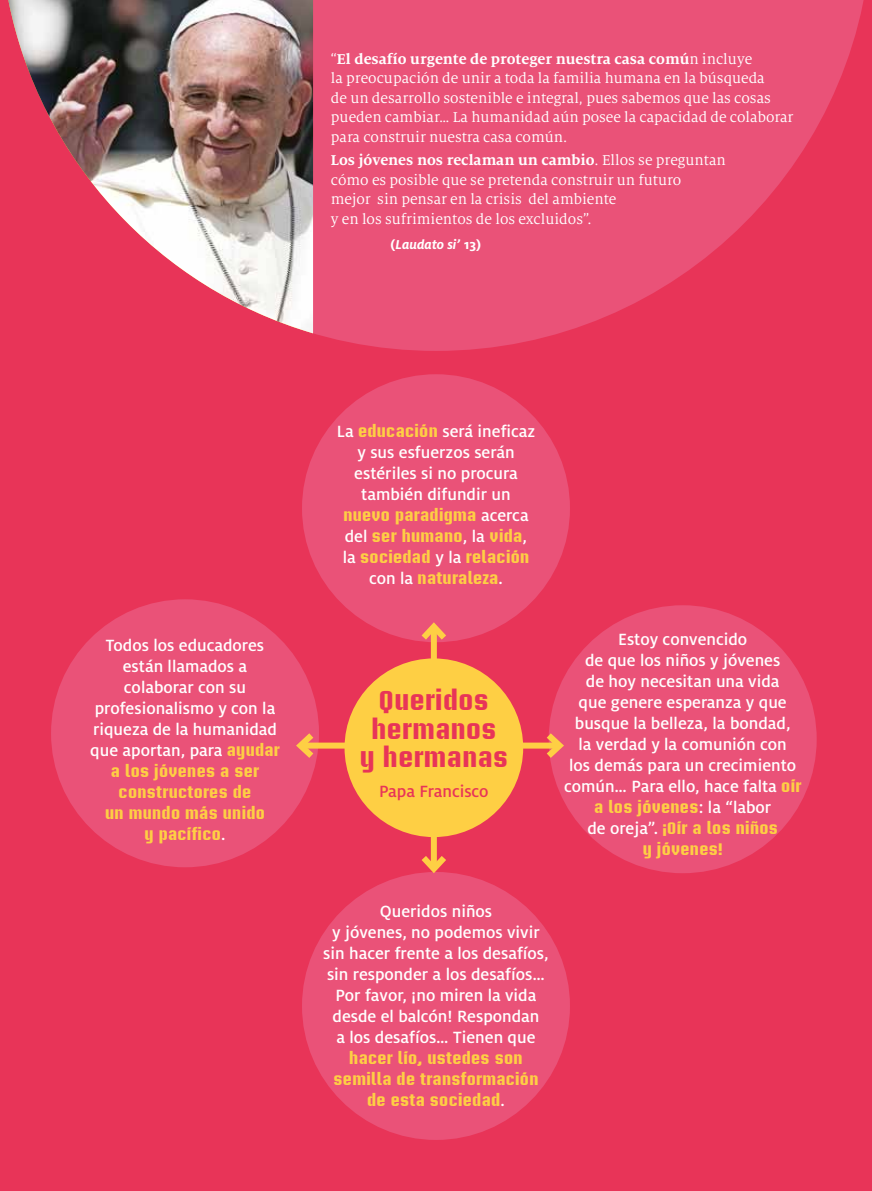
<style>
.page{position:relative;width:872px;height:1191px;background:#e83458}
.page>*{position:absolute;margin:0;border:0;box-sizing:border-box;transform-origin:0 0}
.t1{font:700 27px/28.5px "Briem Akademi Std";letter-spacing:.02em;color:#e83458;text-align:center}
.t2{font:500 18px/21px "Milo Pro";color:#fff;text-align:center}
.t3{font:500 18px "Milo Pro";color:#e83458}
.t4{font:700 16.5px/21px "Briem Akademi Std";letter-spacing:.02em;color:#fecf44;text-align:center}
.t5{font:15.75px/19.5px "Milo Serif Pro";color:#fff}
.t6{font:italic 700 14.25px "Milo Pro";color:#fff}
.s1{font-weight:700}
.s2{font-style:normal}
.s3{font-family:"Briem Akademi Std";font-weight:700;font-size:16.5px;color:#fecf44}
.s4{font-family:"Milo Pro";font-weight:500;font-size:18px;color:#fff}
</style>
<div class="page">
<div style="left:51px;top:599px;width:268px;height:268px;background:#ea5278;border-radius:50%"></div>
<div style="left:549px;top:605px;width:267px;height:268px;background:#ea5278;border-radius:50%"></div>
<div style="left:302px;top:374px;width:268px;height:268px;background:#ea5278;border-radius:50%"></div>
<div style="left:302px;top:872px;width:268px;height:268px;background:#ea5278;border-radius:50%"></div>
<svg style="left:313px;top:0;width:551px;height:351px;fill:#ea5278"></svg>
<img style="left:8px;top:0;width:305px;height:333px">
<div style="left:431px;top:626px;width:6px;height:242px;background:#fecf44"></div>
<svg style="left:415px;top:849px;width:33px;height:25px"></svg>
<svg style="left:415px;top:622px;width:35px;height:24px"></svg>
<div style="left:300px;top:742px;width:259px;height:6px;background:#fecf44"></div>
<svg style="left:540px;top:727px;width:24px;height:35px"></svg>
<svg style="left:296px;top:733px;width:24px;height:31px"></svg>
<div style="left:344px;top:658px;width:179px;height:179px;background:#fecf44;border-radius:50%"></div>
<p class="t5" style="left:331px;top:49px;width:464px">“<span class="s1">El desafío urgente de proteger nuestra casa comú</span>n incluye<br>la preocupación de unir a toda la familia humana en la búsqueda<br>de un desarrollo sostenible e integral, pues sabemos que las cosas pueden cambiar… La humanidad aún posee la capacidad de colaborar para construir nuestra casa común.</p>
<p class="t5" style="left:331px;top:151px;width:396px"><span class="s1">Los jóvenes nos reclaman un cambio</span>. Ellos se preguntan cómo es posible que se pretenda construir un futuro<br>mejor sin pensar en la crisis del ambiente<br>y en los sufrimientos de los excluidos”.</p>
<p class="t6" style="left:390px;top:236px;width:92px"><span class="s2">(</span>Laudato si’ <span class="s2">13)</span></p>
<p class="t2" style="left:90px;top:634px;width:191px">Todos los educadores están llamados a colaborar con su profesionalismo y con la riqueza de la humanidad que aportan, para <span class="s3">ayudar</span></p>
<p class="t4" style="left:105px;top:760px;width:161px">a los jóvenes a ser constructores de<br>un mundo más unido y pacífico<span class="s4">.</span></p>
<p class="t2" style="left:337px;top:421px;width:200px">La <span class="s3">educación</span> será ineficaz y sus esfuerzos serán estériles si no procura también difundir un</p>
<p class="t4" style="left:343px;top:504px;width:188px">nuevo paradigma <span class="s4">acerca del</span> ser humano<span class="s4">, la</span> vida<span class="s4">, la</span> sociedad <span class="s4">y la</span> relación <span class="s4">con la</span> naturaleza<span class="s4">.</span></p>
<h1 class="t1" style="left:360px;top:686px;width:150px">Queridos hermanos<br>y hermanas</h1>
<p class="t3" style="left:379px;top:781px;width:111px">Papa Francisco</p>
<p class="t2" style="left:564px;top:629px;width:239px">Estoy convencido<br>de que los niños y jóvenes<br>de hoy necesitan una vida<br>que genere esperanza y que busque la belleza, la bondad,<br>la verdad y la comunión con<br>los demás para un crecimiento común… Para ello, hace falta <span class="s3">oír</span></p>
<p class="t4" style="left:587px;top:797px;width:192px">a los jóvenes<span class="s4">: la “labor de oreja”.</span> ¡Oír a los niños y jóvenes!</p>
<p class="t2" style="left:323px;top:900px;width:227px">Queridos niños<br>y jóvenes, no podemos vivir sin hacer frente a los desafíos, sin responder a los desafíos…<br>Por favor, ¡no miren la vida desde el balcón! Respondan<br>a los desafíos… Tienen que</p>
<p class="t4" style="left:333px;top:1047px;width:206px">hacer lío, ustedes son semilla de transformación de esta sociedad<span class="s4">.</span></p>
</div>
